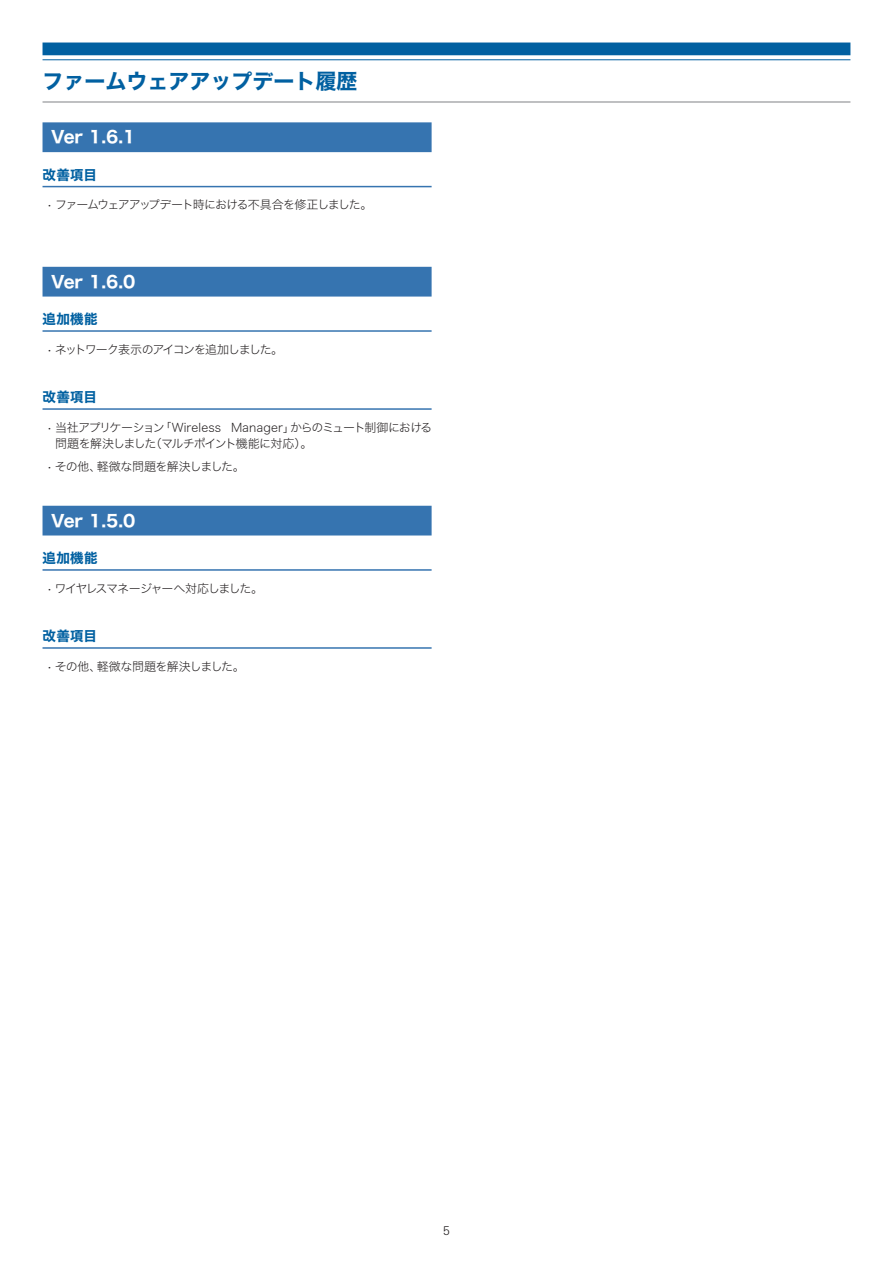
<style>
.page{position:relative;width:893px;height:1263px;background:#fff}
.page>*{position:absolute;margin:0;border:0;box-sizing:border-box;transform-origin:0 0}
.t1{font:21px "Hira Kaku Std W7";color:#0160a1}
.t2{font:16.5px "Hira Kaku Std W7";letter-spacing:-.025em;color:#fff}
.t3{font:13.5px "Hira Kaku Std W7";letter-spacing:.025em;color:#0160a1}
.t4{font:12px/16.5px "Hira Kaku Std W2";letter-spacing:-.08em;color:#231f20}
.t5{font:12px "Hira Kaku Std W2";letter-spacing:-.045em;color:#231f20}
.t6{font:12px "Hira Kaku Std W2";letter-spacing:-.11em;color:#231f20}
.t7{font:300 12px "Univers Next Pro";color:#231f20}
</style>
<div class="page">
<div style="left:43px;top:43px;width:807px;height:12px;background:#0160a1"></div>
<hr style="left:43px;top:59px;width:807px;height:1px;background:#0160a1">
<hr style="left:43px;top:102px;width:807px;height:1px;background:#808285">
<div style="left:43px;top:122px;width:389px;height:30px;background:#3674b0"></div>
<hr style="left:43px;top:186px;width:389px;height:1px;background:#3674b0">
<div style="left:43px;top:267px;width:389px;height:30px;background:#3674b0"></div>
<hr style="left:43px;top:330px;width:389px;height:2px;background:#3674b0">
<hr style="left:43px;top:408px;width:389px;height:2px;background:#3674b0">
<div style="left:43px;top:506px;width:389px;height:29px;background:#3674b0"></div>
<hr style="left:43px;top:569px;width:389px;height:2px;background:#3674b0">
<hr style="left:43px;top:647px;width:389px;height:2px;background:#3674b0">
<h1 class="t1" style="left:43px;top:65px;width:317px">ファームウェアアップデート履歴</h1>
<h2 class="t2" style="left:51px;top:124px;width:86px">Ver 1.6.1</h2>
<p class="t3" style="left:43px;top:164px;width:56px">改善項目</p>
<p class="t4" style="left:47px;top:196px;width:327px">• ファームウェアアップデート時における不具合を修正しました。</p>
<h2 class="t2" style="left:51px;top:269px;width:86px">Ver 1.6.0</h2>
<p class="t3" style="left:43px;top:309px;width:57px">追加機能</p>
<p class="t4" style="left:47px;top:341px;width:238px">• ネットワーク表示のアイコンを追加しました。</p>
<p class="t3" style="left:43px;top:387px;width:56px">改善項目</p>
<p class="t4" style="left:55px;top:419px;width:378px;text-indent:-9px">• 当社アプリケーション「Wireless Manager」からのミュート制御における問題を解決しました（マルチポイント機能に対応）。</p>
<p class="t5" style="left:47px;top:457px;width:200px">• その他、軽微な問題を解決しました。</p>
<h2 class="t2" style="left:51px;top:508px;width:86px">Ver 1.5.0</h2>
<p class="t3" style="left:43px;top:547px;width:57px">追加機能</p>
<p class="t6" style="left:47px;top:579px;width:218px">• ワイヤレスマネージャーへ対応しました。</p>
<p class="t3" style="left:43px;top:625px;width:56px">改善項目</p>
<p class="t5" style="left:47px;top:657px;width:200px">• その他、軽微な問題を解決しました。</p>
<p class="t7" style="left:443px;top:1224px;width:8px">5</p>
</div>
